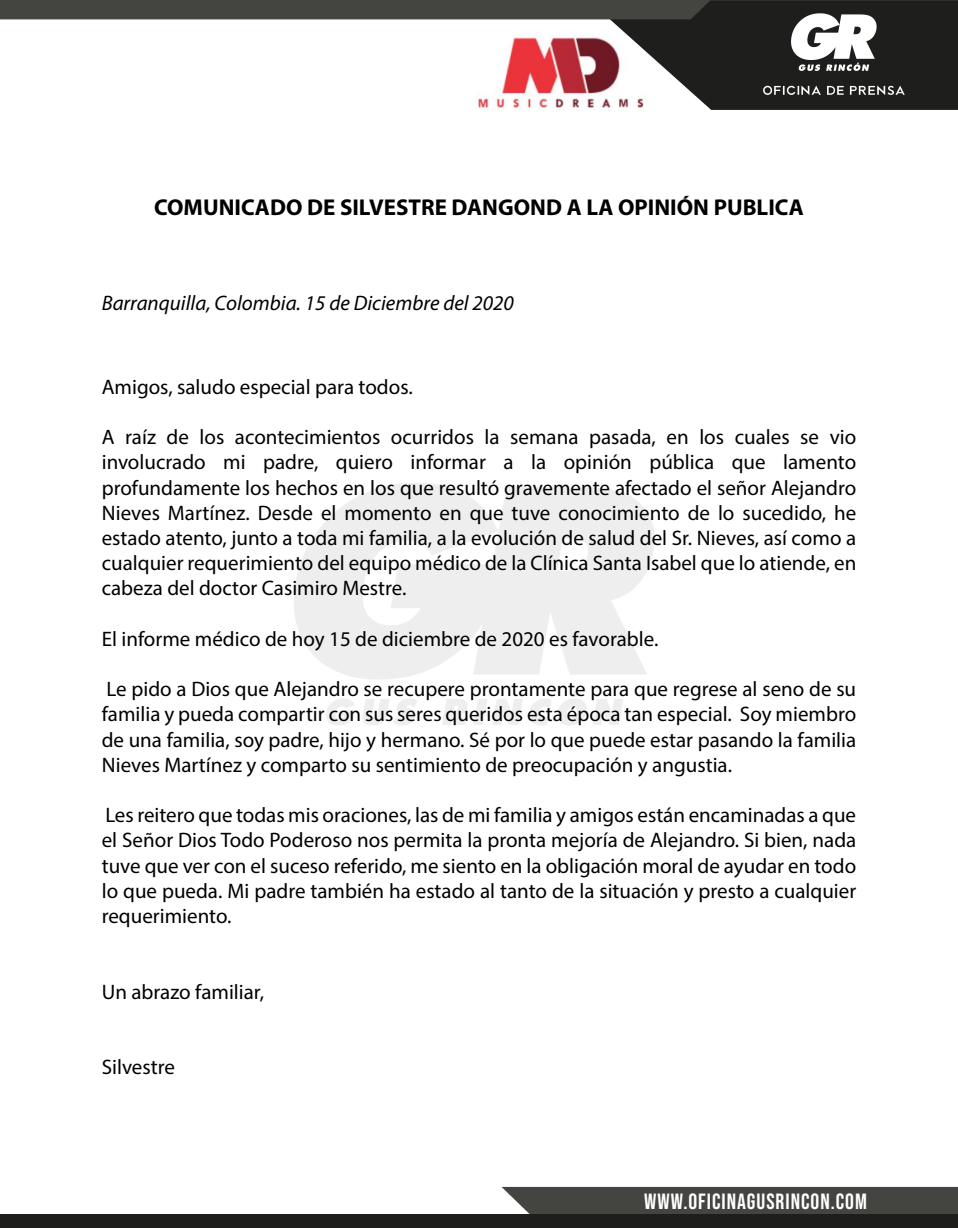
<style>
.page{position:relative;width:958px;height:1228px;background:#fff}
.page>*{position:absolute;margin:0;border:0;box-sizing:border-box;transform-origin:0 0}
.t1{font:700 22.93px "Myriad Pro";color:#000}
.t2{font:22.05px "Bebas Neue";letter-spacing:.045em;color:#fff}
.t3{font:21px/25.2px "Myriad Pro";color:#000;text-align:justify}
.t4{font:italic 21px "Myriad Pro";color:#000}
</style>
<div class="page">
<svg style="left:0;top:0;width:958px;height:110px"></svg>
<img style="left:752px;top:0;width:164px;height:110px">
<div style="left:501px;top:1187px;width:457px;height:27px;background:#444441"></div>
<div style="left:0;top:1214px;width:958px;height:14px;background:#1e1e1c"></div>
<p class="t1" style="left:154px;top:193px;width:651px">COMUNICADO DE SILVESTRE DANGOND A LA OPINIÓN PUBLICA</p>
<p class="t4" style="left:102px;top:290px;width:414px">Barranquilla, Colombia. 15 de Diciembre del 2020</p>
<p class="t3" style="left:102px;top:374px;width:312px">Amigos, saludo especial para todos.</p>
<p class="t3" style="left:102px;top:424px;width:756px">A raíz de los acontecimientos ocurridos la semana pasada, en los cuales se vio involucrado mi padre, quiero informar a la opinión pública que lamento profundamente los hechos en los que resultó gravemente afectado el señor Alejandro Nieves Martínez. Desde el momento en que tuve conocimiento de lo sucedido, he estado atento, junto a toda mi familia, a la evolución de salud del Sr. Nieves, así como a cualquier requerimiento del equipo médico de la Clínica Santa Isabel que lo atiende, en cabeza del doctor Casimiro Mestre.</p>
<p class="t3" style="left:102px;top:626px;width:558px">El informe médico de hoy 15 de diciembre de 2020 es favorable.</p>
<p class="t3" style="left:102px;top:676px;width:756px">Le pido a Dios que Alejandro se recupere prontamente para que regrese al seno de su familia y pueda compartir con sus seres queridos esta época tan especial. Soy miembro de una familia, soy padre, hijo y hermano. Sé por lo que puede estar pasando la familia Nieves Martínez y comparto su sentimiento de preocupación y angustia.</p>
<p class="t3" style="left:102px;top:802px;width:756px">Les reitero que todas mis oraciones, las de mi familia y amigos están encaminadas a que el Señor Dios Todo Poderoso nos permita la pronta mejoría de Alejandro. Si bien, nada tuve que ver con el suceso referido, me siento en la obligación moral de ayudar en todo lo que pueda. Mi padre también ha estado al tanto de la situación y presto a cualquier requerimiento.</p>
<p class="t3" style="left:102px;top:979px;width:164px">Un abrazo familiar,</p>
<p class="t3" style="left:102px;top:1054px;width:75px">Silvestre</p>
<p class="t2" style="left:644px;top:1189px;width:224px">WWW.OFICINAGUSRINCON.COM</p>
</div>
